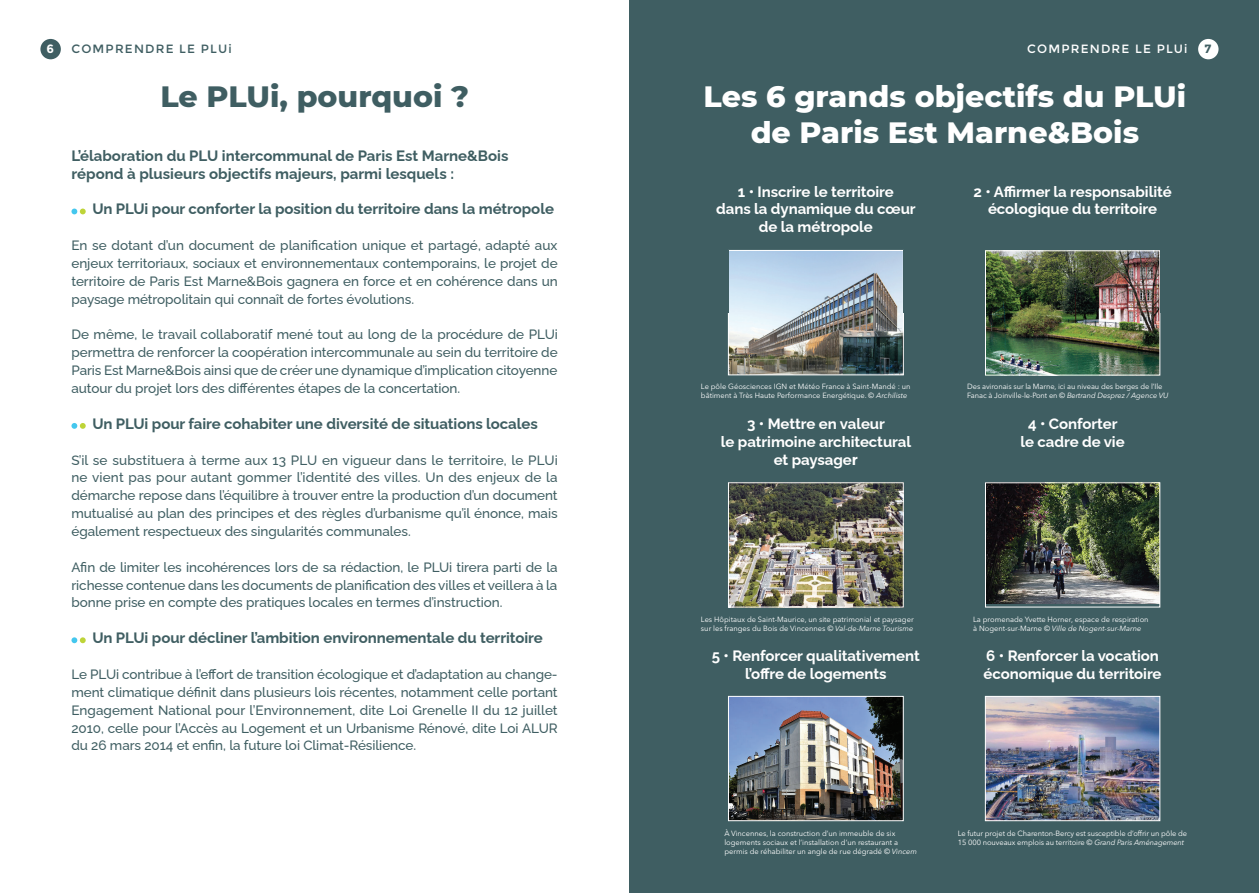
<style>
.page{position:relative;width:1259px;height:893px;background:#fff}
.page>*{position:absolute;margin:0;border:0;box-sizing:border-box;transform-origin:0 0}
.t1{font:800 30px/35.7px "Montserrat";color:#fff;text-align:center}
.t2{font:800 30px "Montserrat";color:#3f5e62}
.t3{font:700 15px/17.9px "Raleway";letter-spacing:-.005em;color:#3f5e62}
.t4{font:700 15px/17.9px "Raleway";letter-spacing:-.005em;color:#fff;text-align:center}
.t5{font:500 13.5px/17.9px "Raleway";letter-spacing:-.005em;color:#3f5e62;text-align:justify}
.t6{font:12px "Montserrat";letter-spacing:.1em;color:#3f5e62}
.t7{font:12px "Montserrat";letter-spacing:.1em;color:#fff}
.t8{font:700 12px "Montserrat";color:#fff}
.t9{font:700 12px "Montserrat";color:#3f5e62}
.t10{font:7.5px/9px "Avenir Next LT Pro";color:#fff}
.s1{font-style:italic}
.s2{font-family:"Montserrat"}
</style>
<div class="page">
<div style="left:40px;top:39px;width:21px;height:20px;background:#3f5e62;border-radius:50%"></div>
<svg style="left:71px;top:209px;width:15px;height:5px"></svg>
<svg style="left:71px;top:423px;width:15px;height:6px"></svg>
<svg style="left:71px;top:637px;width:15px;height:6px"></svg>
<div style="left:629px;top:0;width:630px;height:893px;background:#3f5e62"></div>
<div style="left:1198px;top:39px;width:20px;height:20px;background:#fff;border-radius:50%"></div>
<img style="left:987px;top:252px;width:171px;height:121px">
<div style="left:985px;top:250px;width:175px;height:125px;border:1px solid #fff"></div>
<img style="left:987px;top:484px;width:171px;height:120px">
<div style="left:985px;top:482px;width:175px;height:125px;border:1px solid #fff"></div>
<img style="left:730px;top:484px;width:171px;height:121px">
<div style="left:728px;top:482px;width:175px;height:125px;border:1px solid #fff"></div>
<img style="left:730px;top:698px;width:171px;height:121px">
<div style="left:728px;top:696px;width:175px;height:125px;border:1px solid #fff"></div>
<img style="left:987px;top:698px;width:171px;height:121px">
<div style="left:985px;top:696px;width:175px;height:125px;border:1px solid #fff"></div>
<img style="left:730px;top:252px;width:171px;height:121px">
<div style="left:728px;top:250px;width:175px;height:125px;border:1px solid #fff"></div>
<p class="t8" style="left:46px;top:42px;width:9px">6</p>
<p class="t6" style="left:71px;top:42px;width:162px">COMPRENDRE LE PLUI</p>
<h1 class="t2" style="left:160px;top:75px;width:310px">Le PLUi, pourquoi ?</h1>
<p class="t3" style="left:71px;top:145px;width:438px">L’élaboration du PLU intercommunal de Paris Est Marne&amp;Bois répond à plusieurs objectifs majeurs, parmi lesquels :</p>
<p class="t3" style="left:92px;top:198px;width:463px">Un PLUi pour conforter la position du territoire dans la métropole</p>
<p class="t5" style="left:71px;top:235px;width:488px">En se dotant d’un document de planification unique et partagé, adapté aux enjeux territoriaux, sociaux et environnementaux contemporains, le projet de territoire de Paris Est Marne&amp;Bois gagnera en force et en cohérence dans un paysage métropolitain qui connaît de fortes évolutions.</p>
<p class="t5" style="left:71px;top:324px;width:488px">De même, le travail collaboratif mené tout au long de la procédure de PLUi permettra de renforcer la coopération intercommunale au sein du territoire de Paris Est Marne&amp;Bois ainsi que de créer une dynamique d’implication citoyenne autour du projet lors des différentes étapes de la concertation.</p>
<p class="t3" style="left:92px;top:413px;width:447px">Un PLUi pour faire cohabiter une diversité de situations locales</p>
<p class="t5" style="left:71px;top:449px;width:488px">S’il se substituera à terme aux 13 PLU en vigueur dans le territoire, le PLUi ne vient pas pour autant gommer l’identité des villes. Un des enjeux de la démarche repose dans l’équilibre à trouver entre la production d’un document mutualisé au plan des principes et des règles d’urbanisme qu’il énonce, mais également respectueux des singularités communales.</p>
<p class="t5" style="left:71px;top:556px;width:488px">Afin de limiter les incohérences lors de sa rédaction, le PLUi tirera parti de la richesse contenue dans les documents de planification des villes et veillera à la bonne prise en compte des pratiques locales en termes d’instruction.</p>
<p class="t3" style="left:92px;top:627px;width:452px">Un PLUi pour décliner l’ambition environnementale du territoire</p>
<p class="t5" style="left:71px;top:664px;width:488px">Le PLUi contribue à l’effort de transition écologique et d’adaptation au change&shy;ment climatique définit dans plusieurs lois récentes, notamment celle portant Engagement National pour l’Environnement, dite Loi Grenelle II du 12 juillet 2010, celle pour l’Accès au Logement et un Urbanisme Rénové, dite Loi ALUR du 26 mars 2014 et enfin, la future loi Climat-Résilience.</p>
<p class="t7" style="left:1027px;top:42px;width:162px">COMPRENDRE LE PLUI</p>
<p class="t9" style="left:1204px;top:42px;width:8px">7</p>
<h1 class="t1" style="left:703px;top:77px;width:484px">Les 6 grands objectifs du PLUi de Paris Est Marne&amp;Bois</h1>
<p class="t4" style="left:716px;top:181px;width:201px">1 • Inscrire le territoire<br>dans la dynamique du cœur de la métropole</p>
<p class="t4" style="left:973px;top:181px;width:200px">2 • Affirmer la responsabilité écologique du territoire</p>
<p class="t10" style="left:701px;top:382px;width:211px">Le pôle Géosciences IGN et Météo France à Saint-Mandé : un bâtiment à Très Haute Performance Energétique. © <span class="s1">Archiliste</span></p>
<p class="t10" style="left:967px;top:382px;width:203px">Des avironais sur la Marne, ici au niveau des berges de l’Ile<br>Fanac à Joinville-le-Pont en <span class="s1">© Bertrand Desprez / Agence VU</span></p>
<p class="t4" style="left:721px;top:413px;width:192px">3 • Mettre en valeur<br>le patrimoine architectural et paysage<span class="s2">r</span></p>
<p class="t4" style="left:1020px;top:413px;width:106px">4 • Conforter le cadre de vie</p>
<p class="t10" style="left:701px;top:614px;width:214px">Les Hôpitaux de Saint-Maurice, un site patrimonial et paysager sur les franges du Bois de Vincennes © <span class="s1">Val-de-Marne Tourisme</span></p>
<p class="t10" style="left:973px;top:614px;width:177px">La promenade Yvette Horner, espace de respiration à Nogent-sur-Marne © <span class="s1">Ville de Nogent-sur-Marne</span></p>
<p class="t4" style="left:712px;top:645px;width:209px">5 • Renforcer qualitativement l’offre de logements</p>
<p class="t4" style="left:983px;top:645px;width:179px;text-align:left">6 • Renforcer la vocation économique du territoire</p>
<p class="t10" style="left:724px;top:829px;width:194px">À Vincennes, la construction d’un immeuble de six logements sociaux et l’installation d’un restaurant a permis de réhabiliter un angle de rue dégradé © <span class="s1">Vincem</span></p>
<p class="t10" style="left:958px;top:829px;width:231px">Le futur projet de Charenton-Bercy est susceptible d’offrir un pôle de<br>15 000 nouveaux emplois au territoire © <span class="s1">Grand Paris Aménagement</span></p>
</div>
